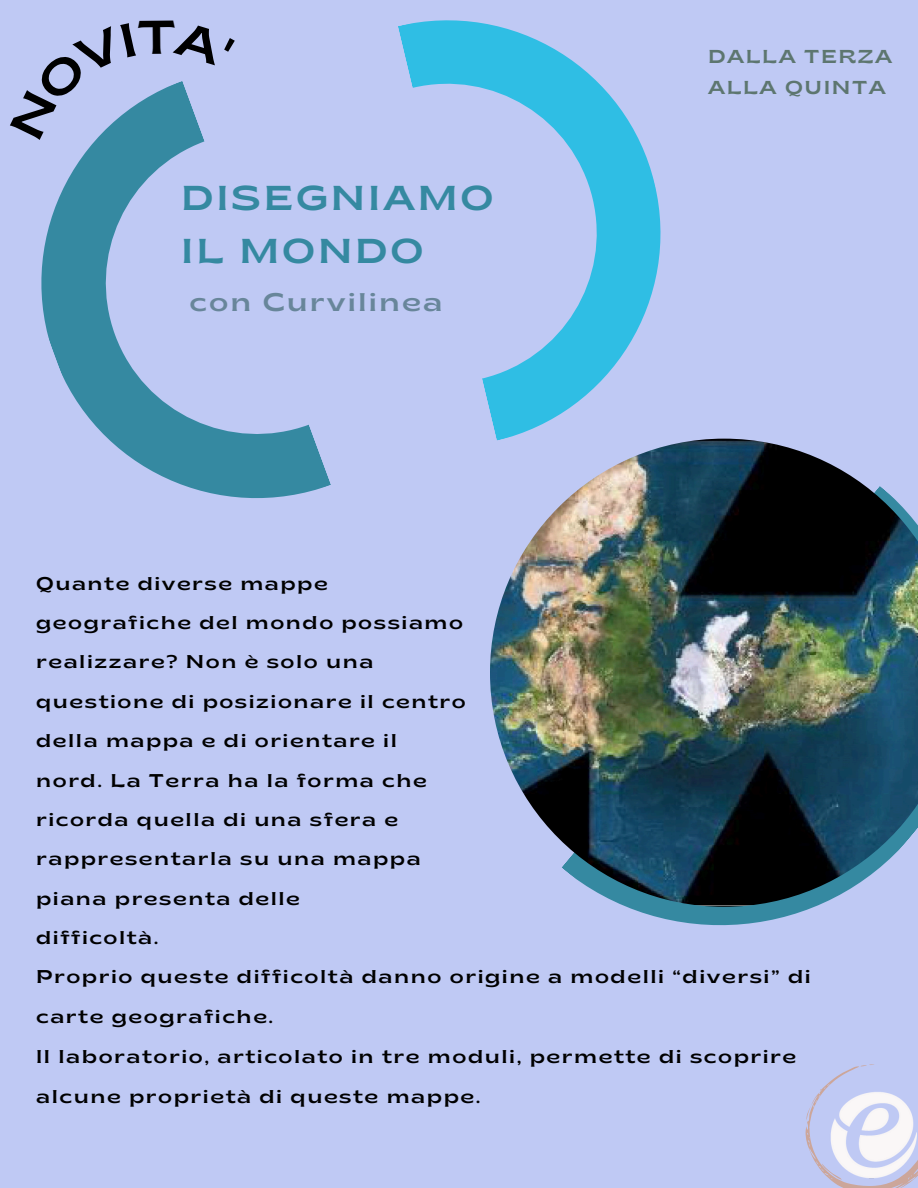
<style>
.page{position:relative;width:918px;height:1188px;background:#bfc9f4}
.page>*{position:absolute;margin:0;border:0;box-sizing:border-box;transform-origin:0 0}
.t1{font:semi-expanded 34.5px/52.8px "Brice";letter-spacing:.085em;color:#3589a1}
.t2{font:semi-expanded 25.5px "Brice";letter-spacing:.085em;color:#68869a}
.t3{font:semi-expanded 18.75px/30.3px "Brice";letter-spacing:.085em;color:#5d766f}
.t4{font:semi-expanded 18.45px/39.3px "Brice";letter-spacing:.085em;color:#000}
</style>
<div class="page">
<svg style="left:398px;top:20px;width:263px;height:419px"></svg>
<svg style="left:41px;top:140px;width:290px;height:358px"></svg>
<svg style="left:627px;top:907px;width:187px;height:19px;fill:#3589a1"></svg>
<svg style="left:806px;top:1064px;width:112px;height:124px"></svg>
<img style="left:490px;top:439px;width:428px;height:468px">
<svg style="left:96px;top:81px;width:108px;height:59px"></svg>
<h1 class="t1" style="left:181px;top:175px;width:314px">DISEGNIAMO<br>IL MONDO</h1>
<p class="t2" style="left:190px;top:292px;width:255px">con Curvilinea</p>
<p class="t4" style="left:36px;top:565px;width:428px">Quante diverse mappe geografiche del mondo possiamo realizzare? Non è solo una</p>
<h4 class="t4" style="left:36px;top:684px;width:431px">questione di posizionare il centro della mappa e di orientare il nord. La Terra ha la forma che ricorda quella di una sfera e rappresentarla su una mappa piana presenta delle</h4>
<p class="t4" style="left:36px;top:920px;width:124px">difficoltà.</p>
<p class="t3" style="left:708px;top:43px;width:185px">DALLA TERZA<br>ALLA QUINTA</p>
<p class="t4" style="left:36px;top:959px;width:776px;line-height:39.9px">Proprio queste difficoltà danno origine a modelli “diversi” di carte geografiche.<br>ll laboratorio, articolato in tre moduli, permette di scoprire alcune proprietà di queste mappe.</p>
</div>
